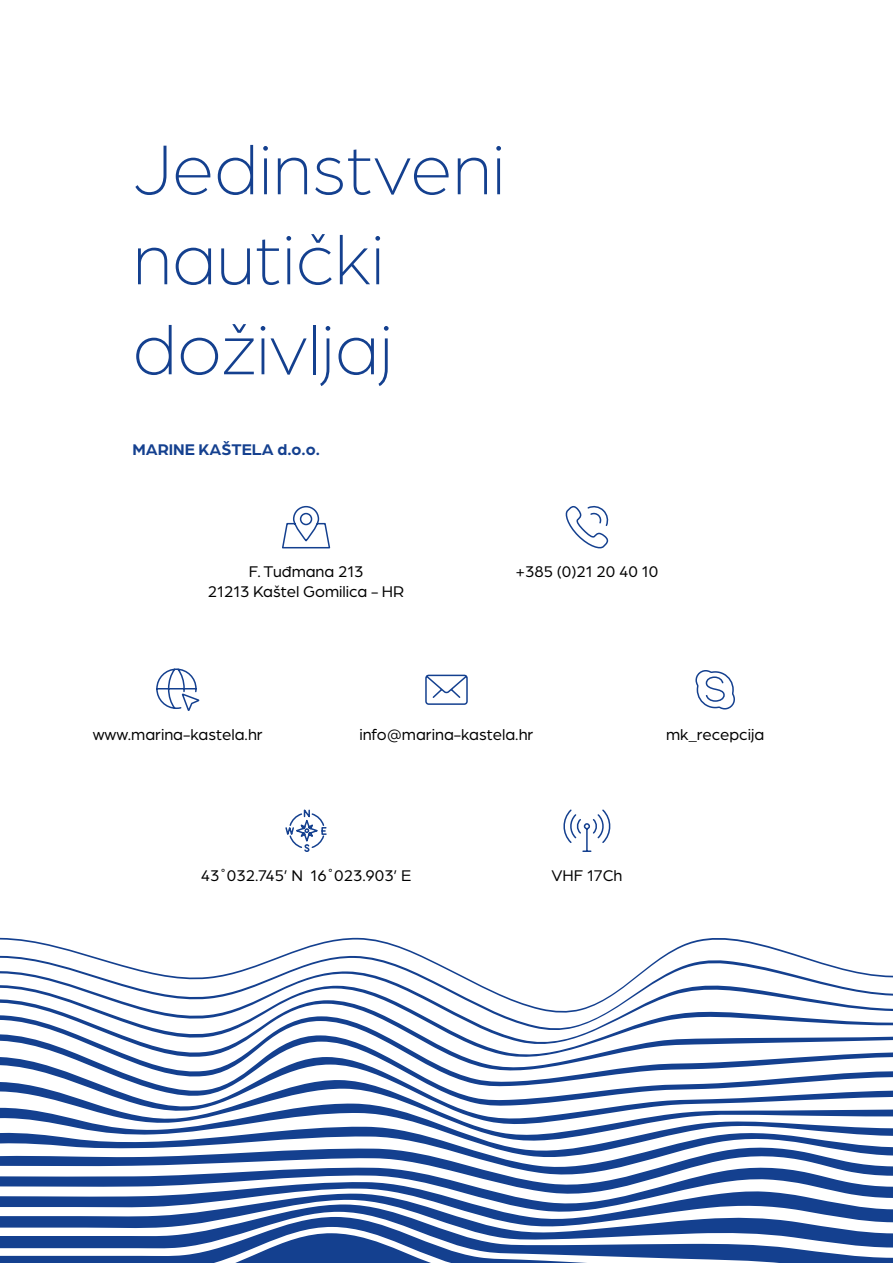
<style>
.page{position:relative;width:893px;height:1263px;background:#fff}
.page>*{position:absolute;margin:0;border:0;box-sizing:border-box;transform-origin:0 0}
.t1{font:300 75px/90px "Arboria";color:#14408f}
.t2{font:16.5px "Arboria";color:#000}
.t3{font:700 16.5px "Arboria";color:#14408f}
</style>
<div class="page">
<svg style="left:282px;top:505px;width:49px;height:44px"></svg>
<svg style="left:565px;top:505px;width:44px;height:44px"></svg>
<svg style="left:156px;top:668px;width:44px;height:43px"></svg>
<svg style="left:695px;top:670px;width:40px;height:40px"></svg>
<svg style="left:425px;top:674px;width:43px;height:31px"></svg>
<svg style="left:563px;top:809px;width:48px;height:43px"></svg>
<svg style="left:285px;top:809px;width:42px;height:43px"></svg>
<svg style="left:0;top:937px;width:798px;height:18px"></svg>
<svg style="left:0;top:955px;width:854px;height:16px"></svg>
<svg style="left:0;top:971px;width:893px;height:14px"></svg>
<svg style="left:0;top:985px;width:893px;height:14px"></svg>
<svg style="left:0;top:999px;width:893px;height:16px"></svg>
<svg style="left:0;top:1015px;width:893px;height:19px"></svg>
<svg style="left:0;top:1034px;width:893px;height:23px"></svg>
<svg style="left:0;top:1057px;width:893px;height:23px"></svg>
<svg style="left:0;top:1080px;width:893px;height:23px"></svg>
<svg style="left:0;top:1103px;width:893px;height:23px"></svg>
<svg style="left:0;top:1126px;width:893px;height:19px"></svg>
<svg style="left:0;top:1145px;width:893px;height:21px"></svg>
<svg style="left:0;top:1166px;width:893px;height:97px"></svg>
<h1 class="t1" style="left:133px;top:122px;width:374px">Jedinstveni nautički doživljaj</h1>
<p class="t3" style="left:133px;top:438px;width:189px">MARINE KAŠTELA d.o.o.</p>
<p class="t2" style="left:249px;top:561px;width:116px">F. Tuđmana 213</p>
<p class="t2" style="left:515px;top:561px;width:144px">+385 (0)21 20 40 10</p>
<p class="t2" style="left:208px;top:581px;width:198px">21213 Kaštel Gomilica - HR</p>
<p class="t2" style="left:93px;top:723px;width:171px">www.marina-kastela.hr</p>
<p class="t2" style="left:360px;top:723px;width:175px">info@marina-kastela.hr</p>
<p class="t2" style="left:666px;top:723px;width:100px">mk_recepcija</p>
<p class="t2" style="left:201px;top:864px;width:212px">43˚032.745’ N 16˚023.903’ E</p>
<p class="t2" style="left:551px;top:864px;width:72px">VHF 17Ch</p>
</div>
